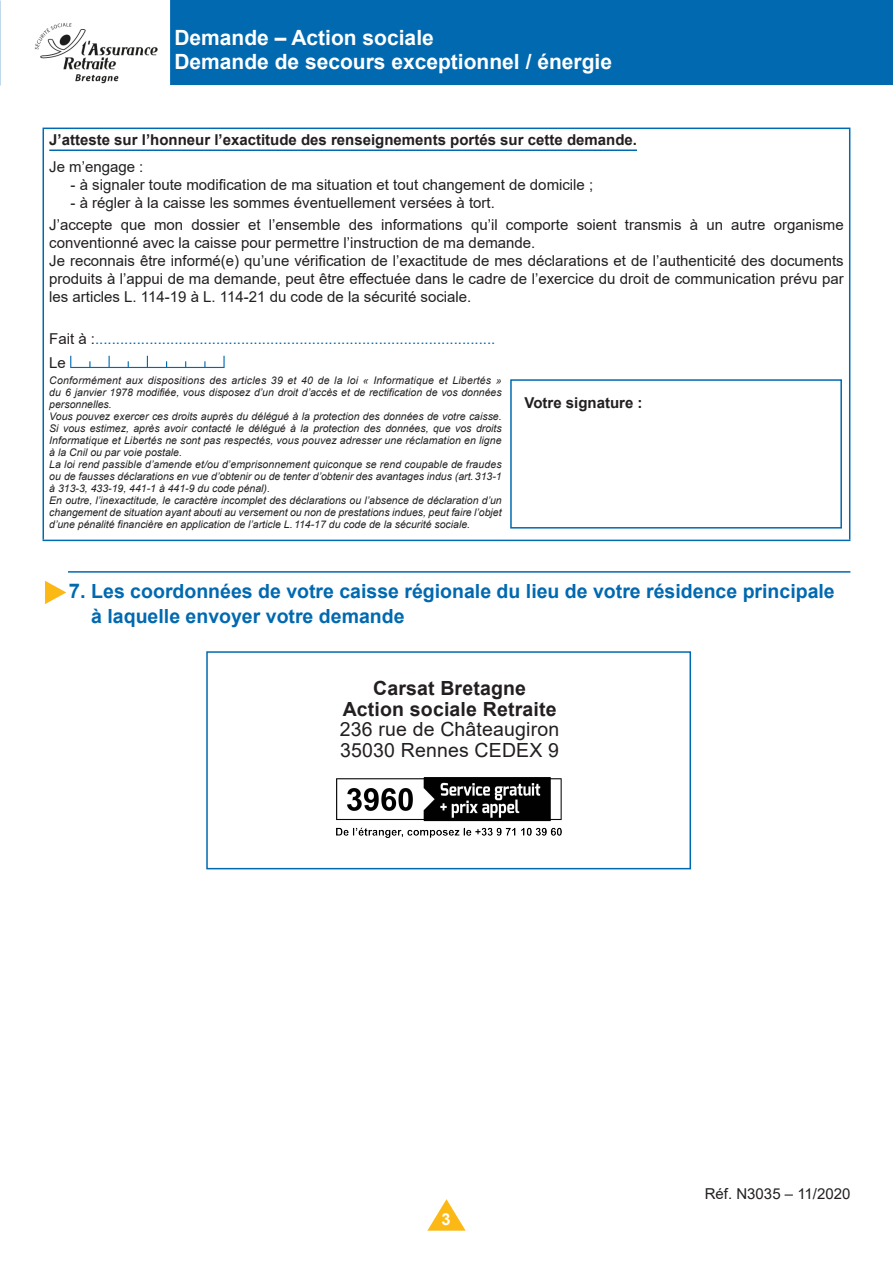
<style>
.page{position:relative;width:893px;height:1263px;background:#fff}
.page>*{position:absolute;margin:0;border:0;box-sizing:border-box;transform-origin:0 0}
.t1{font:700 21px "Arial";color:#fff}
.titre_1{font:700 19.5px/24.8px "Arial";color:#0169b0}
.t2{font:19.5px/20.5px "Arial";letter-spacing:.01em;color:#231f20}
.t3{font:700 19.5px/20.5px "Arial";letter-spacing:.01em;color:#231f20;text-align:center}
.t4{font:700 16.5px "Arial";color:#fff}
.t5{font:15px/18px "Arial";color:#231f20}
.t6{font:15px "Arial";color:#0169b0}
.t7{font:700 15px "Arial";color:#231f20}
.t8{font:italic 10.5px/12px "Arial";color:#231f20;text-align:justify}
.s1{color:#231f20}
.s2{font-size:20.25px}
</style>
<div class="page">
<hr style="left:68px;top:571px;width:782px;height:2px;background:#0169b0">
<hr style="left:43px;top:128px;width:807px;height:1px;background:#0169b0">
<hr style="left:43px;top:129px;width:1px;height:411px;background:#0169b0">
<hr style="left:849px;top:129px;width:1px;height:411px;background:#0169b0">
<hr style="left:43px;top:540px;width:807px;height:1px;background:#0169b0">
<hr style="left:49px;top:149px;width:588px;height:2px;background:#0169b0">
<svg style="left:70px;top:356px;width:155px;height:12px"></svg>
<svg style="left:45px;top:581px;width:21px;height:23px"></svg>
<div style="left:510px;top:379px;width:332px;height:149px;border:2px solid #0169b0"></div>
<div style="left:170px;top:0;width:723px;height:85px;background:#0169b0"></div>
<svg style="left:427px;top:1199px;width:39px;height:32px"></svg>
<div style="left:206px;top:651px;width:485px;height:218px;background:#fff;border:2px solid #0169b0"></div>
<img style="left:34px;top:23px;width:124px;height:61px">
<img style="left:336px;top:777px;width:226px;height:60px">
<p class="t1" style="left:174px;top:22px;width:261px">Demande – Action sociale</p>
<p class="t1" style="left:174px;top:46px;width:439px">Demande de secours exceptionnel / énergie</p>
<p class="t7" style="left:49px;top:129px;width:589px">J’atteste sur l’honneur l’exactitude des renseignements portés sur cette demande.</p>
<p class="t5" style="left:49px;top:157px;width:96px">Je m’engage :</p>
<p class="t5" style="left:71px;top:175px;width:524px">- à signaler toute modification de ma situation et tout changement de domicile ;</p>
<p class="t5" style="left:71px;top:193px;width:426px">- à régler à la caisse les sommes éventuellement versées à tort.</p>
<p class="t5" style="left:49px;top:216px;width:796px">J’accepte que mon dossier et l’ensemble des informations qu’il comporte soient transmis à un autre organisme conventionné avec la caisse pour permettre l’instruction de ma demande.</p>
<p class="t5" style="left:49px;top:252px;width:796px;text-align:justify">Je reconnais être informé(e) qu’une vérification de l’exactitude de mes déclarations et de l’authenticité des documents produits à l’appui de ma demande, peut être effectuée dans le cadre de l’exercice du droit de communication prévu par les articles L. 114-19 à L. 114-21 du code de la sécurité sociale.</p>
<p class="t6" style="left:49px;top:328px;width:448px"><span class="s1">Fait à :</span>................................................................................................</p>
<p class="t5" style="left:49px;top:354px;width:18px">Le</p>
<p class="t8" style="left:49px;top:375px;width:454px">Conformément aux dispositions des articles 39 et 40 de la loi « Informatique et Libertés » du 6 janvier 1978 modifiée, vous disposez d’un droit d’accès et de rectification de vos données personnelles.</p>
<p class="t8" style="left:49px;top:411px;width:454px">Vous pouvez exercer ces droits auprès du délégué à la protection des données de votre caisse.<br>Si vous estimez, après avoir contacté le délégué à la protection des données, que vos droits Informatique et Libertés ne sont pas respectés, vous pouvez adresser une réclamation en ligne à la Cnil ou par voie postale.</p>
<p class="t8" style="left:49px;top:459px;width:454px">La loi rend passible d’amende et/ou d’emprisonnement quiconque se rend coupable de fraudes ou de fausses déclarations en vue d’obtenir ou de tenter d’obtenir des avantages indus (art.313-1 à 313-3, 433-19, 441-1 à 441-9 du code pénal).</p>
<p class="t8" style="left:49px;top:495px;width:454px">En outre, l’inexactitude, le caractère incomplet des déclarations ou l’absence de déclaration d’un changement de situation ayant abouti au versement ou non de prestations indues, peut faire l’objet d’une pénalité financière en application de l’article L.114-17 du code de la sécurité sociale.</p>
<p class="t7" style="left:524px;top:392px;width:120px">Votre signature :</p>
<p class="titre_1" style="left:91px;top:579px;width:745px;text-indent:-23px"><span class="s2">7.</span> Les coordonnées de votre caisse régionale du lieu de votre résidence principale à laquelle envoyer votre demande</p>
<h2 class="t3" style="left:343px;top:678px;width:215px">Carsat Bretagne<br>Action sociale Retraite</h2>
<h2 class="t2" style="left:340px;top:719px;width:221px">236 rue de Châteaugiron<br>35030 Rennes CEDEX 9</h2>
<p class="t4" style="left:441px;top:1208px;width:11px">3</p>
<h3 class="t5" style="left:705px;top:1185px;width:147px">Réf. N3035 – 11/2020</h3>
</div>
